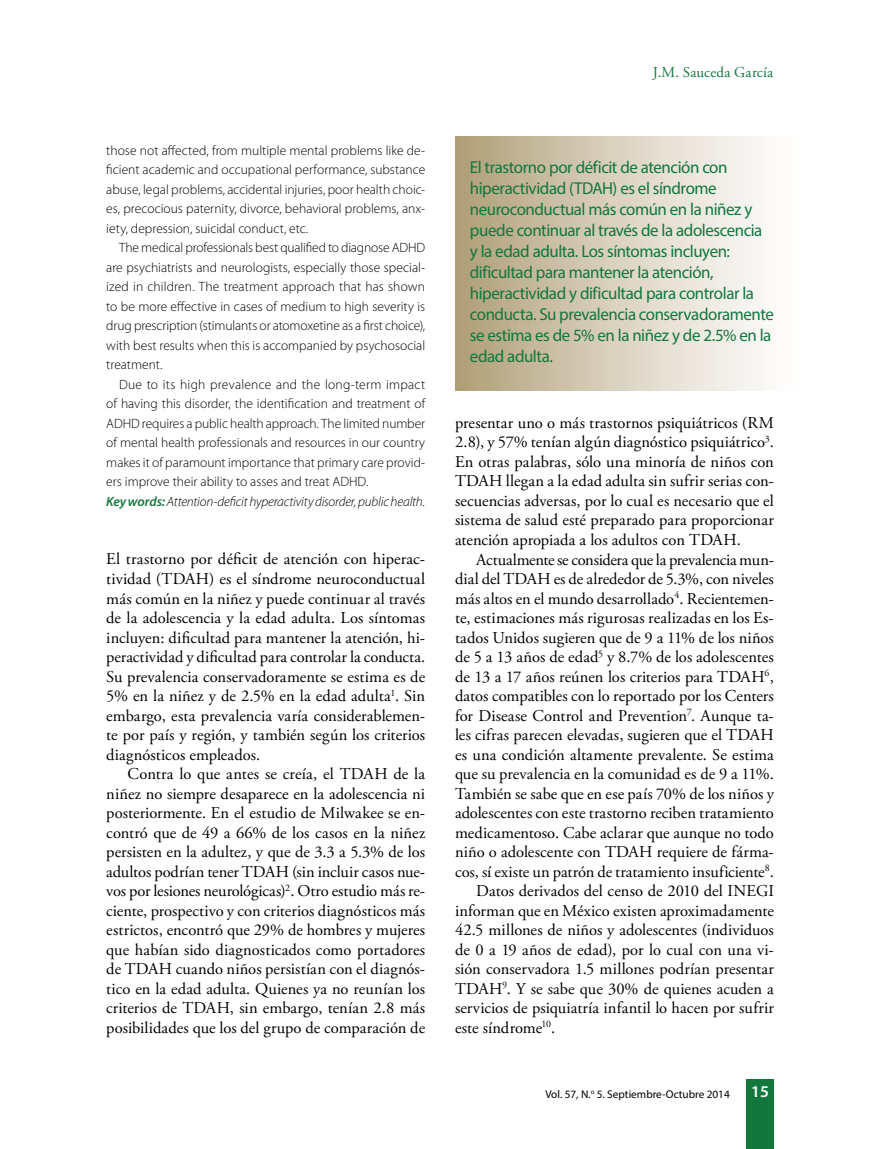
<style>
.page{position:relative;width:893px;height:1149px;background:#fff}
.page>*{position:absolute;margin:0;border:0;box-sizing:border-box;transform-origin:0 0}
.t1{font:17.25px/21px "Myriad Pro";letter-spacing:-.025em;color:#12773d}
.t2{font:16.5px/19.5px "Adobe Garamond Pro";letter-spacing:-.005em;color:#000;text-align:justify}
.t3{font:600 16.5px "Myriad Pro";color:#fff}
.t4{font:15px "Adobe Garamond Pro";letter-spacing:.01em;color:#12773d}
.t5{font:300 13.5px/19.5px "Myriad Pro";color:#000;text-align:justify}
.t6{font:11.25px "Myriad Pro";color:#000}
.s1{font-weight:600;font-style:italic;color:#12773d}
.s2{font-style:italic}
</style>
<div class="page">
<div style="left:746px;top:1078px;width:28px;height:70px;background:#12773d"></div>
<div style="left:455px;top:136px;width:364px;height:254px;background:linear-gradient(to right,#b3a27c,#fff)"></div>
<p class="t5" style="left:106px;top:140px;width:320px">those not affected, from multiple mental problems like de&shy;ficient academic and occupational performance, substance abuse, legal problems, accidental injuries, poor health choic&shy;es, precocious paternity, divorce, behavioral problems, anx&shy;iety, depression, suicidal conduct, etc.</p>
<p class="t5" style="left:106px;top:238px;width:320px;text-indent:13px">The medical professionals best qualified to diagnose ADHD are psychiatrists and neurologists, especially those special&shy;ized in children. The treatment approach that has shown to be more effective in cases of medium to high severity is drug prescription (stimulants or atomoxetine as a first choice), with best results when this is accompanied by psychosocial treatment.</p>
<p class="t5" style="left:106px;top:374px;width:320px;text-align:left;text-indent:13px">Due to its high prevalence and the long-term impact of having this disorder, the identification and treatment of ADHD requires a public health approach. The limited number of mental health professionals and resources in our country makes it of paramount importance that primary care provid&shy;ers improve their ability to asses and treat ADHD.<br><span class="s1">Key words:</span> <span class="s2">Attention-deficit hyperactivity disorder, public health.</span></p>
<p class="t2" style="left:106px;top:550px;width:320px">El trastorno por déficit de atención con hiperac&shy;tividad (TDAH) es el síndrome neuroconductual más común en la niñez y puede continuar al través de la adolescencia y la edad adulta. Los síntomas incluyen: dificultad para mantener la atención, hi&shy;peractividad y dificultad para controlar la conducta.<br>Su prevalencia conservadoramente se estima es de 5% en la niñez y de 2.5% en la edad adulta<sup>1</sup>. Sin embargo, esta prevalencia varía considerablemen&shy;te por país y región, y también según los criterios diagnósticos empleados.</p>
<p class="t2" style="left:106px;top:764px;width:320px;text-indent:21px">Contra lo que antes se creía, el TDAH de la niñez no siempre desaparece en la adolescencia ni posteriormente. En el estudio de Milwakee se en&shy;contró que de 49 a 66% de los casos en la niñez persisten en la adultez, y que de 3.3 a 5.3% de los adultos podrían tener TDAH (sin incluir casos nue&shy;vos por lesiones neurológicas)<sup>2</sup>. Otro estudio más re&shy;ciente, prospectivo y con criterios diagnósticos más estrictos, encontró que 29% de hombres y mujeres que habían sido diagnosticados como portadores de TDAH cuando niños persistían con el diagnós&shy;tico en la edad adulta. Quienes ya no reunían los criterios de TDAH, sin embargo, tenían 2.8 más posibilidades que los del grupo de comparación de</p>
<p class="t4" style="left:653px;top:63px;width:122px">J.M. Sauceda García</p>
<p class="t1" style="left:470px;top:157px;width:305px">El trastorno por déficit de atención con hiperactividad (TDAH) es el síndrome neuroconductual más común en la niñez y puede continuar al través de la adolescencia y la edad adulta. Los síntomas incluyen: dificultad para mantener la atención, hiperactividad y dificultad para controlar la conducta. Su prevalencia conservadoramente se estima es de 5% en la niñez y de 2.5% en la edad adulta.</p>
<p class="t2" style="left:455px;top:413px;width:320px">presentar uno o más trastornos psiquiátricos (RM 2.8), y 57% tenían algún diagnóstico psiquiátrico<sup>3</sup>.<br>En otras palabras, sólo una minoría de niños con TDAH llegan a la edad adulta sin sufrir serias con&shy;secuencias adversas, por lo cual es necesario que el sistema de salud esté preparado para proporcionar atención apropiada a los adultos con TDAH.</p>
<p class="t2" style="left:476px;top:550px;width:299px">Actualmente se considera que la prevalencia mun-</p>
<p class="t2" style="left:455px;top:569px;width:320px">dial del TDAH es de alrededor de 5.3%, con niveles</p>
<p class="t2" style="left:455px;top:589px;width:320px">más altos en el mundo desarrollado<sup>4</sup>. Recientemen-</p>
<p class="t2" style="left:455px;top:608px;width:320px">te, estimaciones más rigurosas realizadas en los Es-</p>
<p class="t2" style="left:455px;top:628px;width:320px">tados Unidos sugieren que de 9 a 11% de los niños</p>
<p class="t2" style="left:455px;top:647px;width:320px">de 5 a 13 años de edad<sup>5</sup> y 8.7% de los adolescentes</p>
<p class="t2" style="left:455px;top:667px;width:320px">de 13 a 17 años reúnen los criterios para TDAH<sup>6</sup>,</p>
<p class="t2" style="left:455px;top:686px;width:320px">datos compatibles con lo reportado por los Centers</p>
<p class="t2" style="left:455px;top:706px;width:320px">for Disease Control and Prevention<sup>7</sup>. Aunque ta-</p>
<p class="t2" style="left:455px;top:725px;width:320px">les cifras parecen elevadas, sugieren que el TDAH</p>
<p class="t2" style="left:455px;top:745px;width:321px">es una condición altamente prevalente. Se estima</p>
<p class="t2" style="left:455px;top:764px;width:320px">que su prevalencia en la comunidad es de 9 a 11%.</p>
<p class="t2" style="left:455px;top:784px;width:320px">También se sabe que en ese país 70% de los niños y</p>
<p class="t2" style="left:455px;top:803px;width:320px">adolescentes con este trastorno reciben tratamiento</p>
<p class="t2" style="left:455px;top:823px;width:320px">medicamentoso. Cabe aclarar que aunque no todo</p>
<p class="t2" style="left:455px;top:842px;width:320px">niño o adolescente con TDAH requiere de fárma-</p>
<p class="t2" style="left:455px;top:862px;width:320px">cos, sí existe un patrón de tratamiento insuficiente<sup>8</sup>.</p>
<p class="t2" style="left:476px;top:881px;width:299px">Datos derivados del censo de 2010 del INEGI</p>
<p class="t2" style="left:455px;top:901px;width:320px">informan que en México existen aproximadamente</p>
<p class="t2" style="left:455px;top:920px;width:320px">42.5 millones de niños y adolescentes (individuos</p>
<p class="t2" style="left:455px;top:940px;width:320px">de 0 a 19 años de edad), por lo cual con una vi-</p>
<p class="t2" style="left:455px;top:959px;width:320px">sión conservadora 1.5 millones podrían presentar</p>
<p class="t2" style="left:455px;top:979px;width:321px">TDAH<sup>9</sup>. Y se sabe que 30% de quienes acuden a</p>
<p class="t2" style="left:455px;top:998px;width:320px">servicios de psiquiatría infantil lo hacen por sufrir</p>
<p class="t2" style="left:455px;top:1018px;width:102px">este síndrome<sup>10</sup>.</p>
<p class="t6" style="left:545px;top:1086px;width:186px">Vol. 57, N.<sup>o</sup> 5. Septiembre-Octubre 2014</p>
<p class="t3" style="left:751px;top:1080px;width:27px">1515</p>
</div>
